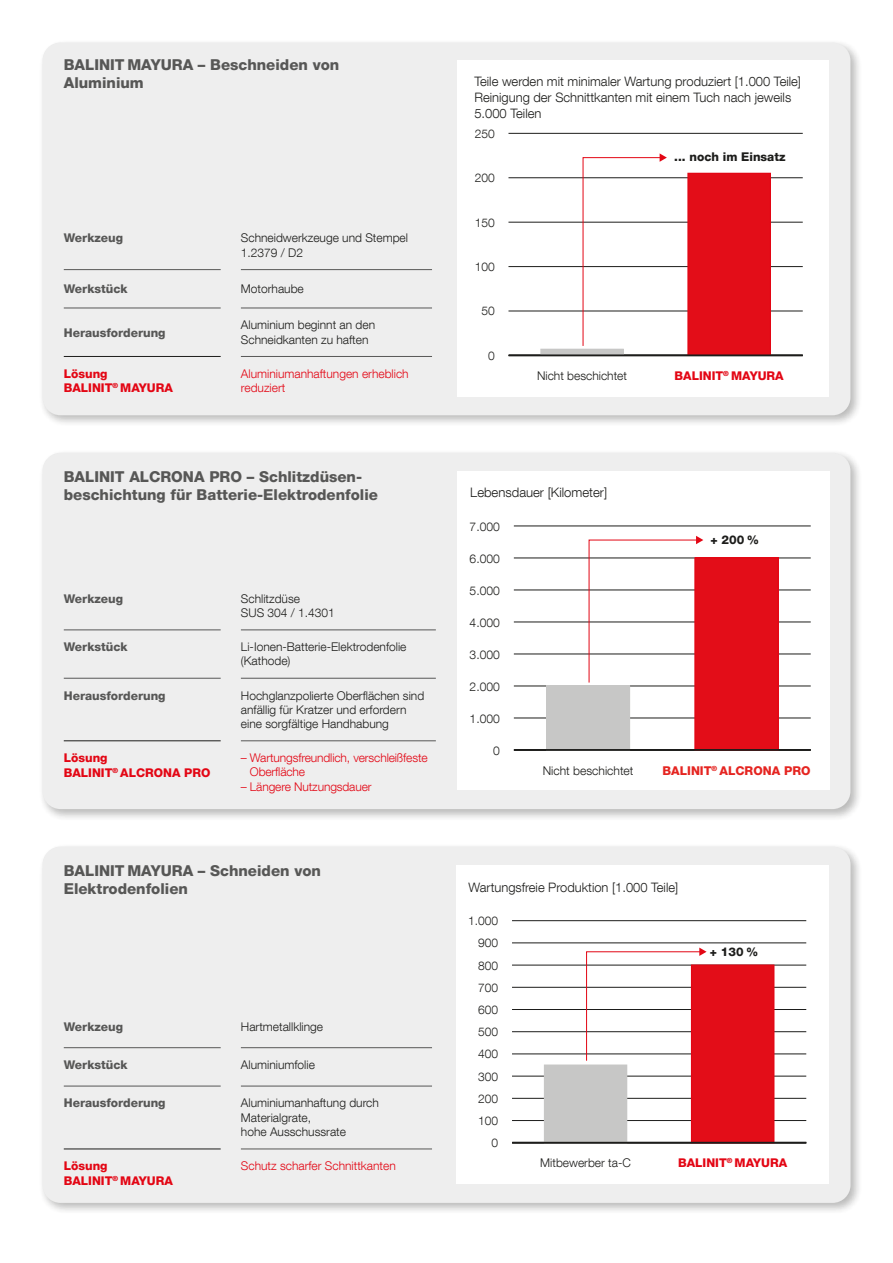
<style>
.page{position:relative;width:893px;height:1263px;background:#fff}
.page>*{position:absolute;margin:0;border:0;box-sizing:border-box;transform-origin:0 0}
.t1{font:800 15px/18px "Helvetica Neue LT Com";color:#575756}
.t2{font:300 13.05px/15.6px "Helvetica Neue LT Com";color:#1d1d1b}
.t3{font:300 12.15px "Helvetica Neue LT Com";color:#1d1d1b}
.t4{font:800 12.15px "Helvetica Neue LT Com";color:#e52521}
.t5{font:800 12.15px "Helvetica Neue LT Com";color:#1d1d1b}
.t6{font:300 12px/14.2px "Helvetica Neue LT Com";color:#1d1d1b}
.t7{font:300 12px/14.2px "Helvetica Neue LT Com";letter-spacing:-.01em;color:#e30614}
.t8{font:800 12px "Helvetica Neue LT Com";color:#575756}
.t9{font:800 12px/14.4px "Helvetica Neue LT Com";color:#e30614}
.t10{font:800 12px "Helvetica Neue LT Com";color:#1d1d1b}
</style>
<div class="page">
<div style="left:39px;top:38px;width:824px;height:390px;background:#1d1d1b;opacity:.33"></div>
<div style="left:43px;top:43px;width:807px;height:372px;background:#ededed;border-radius:18px"></div>
<div style="left:39px;top:449px;width:824px;height:373px;background:#1d1d1b;opacity:.33"></div>
<div style="left:43px;top:453px;width:807px;height:356px;background:#ededed;border-radius:18px"></div>
<div style="left:39px;top:842px;width:824px;height:373px;background:#1d1d1b;opacity:.33"></div>
<div style="left:43px;top:847px;width:808px;height:356px;background:#ededed;border-radius:18px"></div>
<div style="left:457px;top:472px;width:372px;height:318px;background:#fff"></div>
<hr style="left:514px;top:718px;width:297px;height:1px;background:#1d1d1b">
<hr style="left:514px;top:686px;width:297px;height:1px;background:#1d1d1b">
<hr style="left:514px;top:654px;width:297px;height:1px;background:#1d1d1b">
<hr style="left:514px;top:622px;width:297px;height:1px;background:#1d1d1b">
<hr style="left:514px;top:590px;width:297px;height:1px;background:#1d1d1b">
<hr style="left:514px;top:558px;width:297px;height:1px;background:#1d1d1b">
<hr style="left:514px;top:526px;width:297px;height:1px;background:#1d1d1b">
<div style="left:546px;top:686px;width:84px;height:64px;background:#c7c7c6"></div>
<div style="left:695px;top:558px;width:83px;height:192px;background:#e30d18"></div>
<div style="left:694px;top:557px;width:85px;height:193px;border:1px solid #e30614"></div>
<hr style="left:514px;top:749px;width:297px;height:2px;background:#1d1d1b">
<svg style="left:588px;top:536px;width:115px;height:147px"></svg>
<hr style="left:64px;top:740px;width:157px;height:1px;background:#1d1d1b">
<hr style="left:64px;top:630px;width:157px;height:1px;background:#575756">
<hr style="left:64px;top:678px;width:157px;height:1px;background:#575756">
<hr style="left:241px;top:630px;width:195px;height:1px;background:#575756">
<hr style="left:241px;top:678px;width:195px;height:1px;background:#575756">
<hr style="left:241px;top:740px;width:195px;height:1px;background:#575756">
<hr style="left:64px;top:356px;width:157px;height:1px;background:#1d1d1b">
<hr style="left:64px;top:269px;width:157px;height:1px;background:#575756">
<hr style="left:64px;top:308px;width:157px;height:1px;background:#575756">
<hr style="left:241px;top:269px;width:191px;height:1px;background:#575756">
<hr style="left:241px;top:308px;width:191px;height:1px;background:#575756">
<hr style="left:241px;top:356px;width:191px;height:1px;background:#575756">
<div style="left:458px;top:60px;width:371px;height:337px;background:#fff"></div>
<hr style="left:508px;top:355px;width:295px;height:1px;background:#1d1d1b">
<hr style="left:508px;top:311px;width:295px;height:1px;background:#1d1d1b">
<hr style="left:508px;top:266px;width:295px;height:1px;background:#1d1d1b">
<hr style="left:508px;top:222px;width:295px;height:1px;background:#1d1d1b">
<hr style="left:508px;top:177px;width:295px;height:1px;background:#1d1d1b">
<hr style="left:508px;top:133px;width:295px;height:1px;background:#1d1d1b">
<div style="left:541px;top:349px;width:82px;height:6px;background:#c7c7c6"></div>
<div style="left:688px;top:173px;width:82px;height:182px;background:#e30d18"></div>
<div style="left:687px;top:173px;width:84px;height:183px;border:1px solid #e30614"></div>
<hr style="left:509px;top:354px;width:294px;height:2px;background:#1d1d1b">
<svg style="left:581px;top:153px;width:86px;height:202px"></svg>
<div style="left:456px;top:865px;width:373px;height:319px;background:#fff"></div>
<hr style="left:512px;top:1120px;width:294px;height:1px;background:#1d1d1b">
<hr style="left:512px;top:1098px;width:294px;height:1px;background:#1d1d1b">
<hr style="left:512px;top:1076px;width:294px;height:1px;background:#1d1d1b">
<hr style="left:512px;top:1054px;width:294px;height:1px;background:#1d1d1b">
<hr style="left:512px;top:1031px;width:294px;height:1px;background:#1d1d1b">
<hr style="left:512px;top:1009px;width:294px;height:1px;background:#1d1d1b">
<hr style="left:512px;top:987px;width:294px;height:1px;background:#1d1d1b">
<hr style="left:512px;top:965px;width:294px;height:1px;background:#1d1d1b">
<hr style="left:512px;top:943px;width:294px;height:1px;background:#1d1d1b">
<hr style="left:512px;top:920px;width:294px;height:1px;background:#1d1d1b">
<div style="left:544px;top:1065px;width:83px;height:78px;background:#c7c7c6"></div>
<div style="left:544px;top:1065px;width:83px;height:78px;border:1px solid #c7c7c6"></div>
<div style="left:691px;top:965px;width:83px;height:178px;background:#e30d18"></div>
<div style="left:691px;top:964px;width:83px;height:179px;border:1px solid #e30614"></div>
<hr style="left:512px;top:1142px;width:294px;height:1px;background:#1d1d1b">
<svg style="left:586px;top:947px;width:121px;height:114px"></svg>
<hr style="left:64px;top:1149px;width:157px;height:1px;background:#1d1d1b">
<hr style="left:64px;top:1047px;width:157px;height:1px;background:#575756">
<hr style="left:64px;top:1086px;width:157px;height:1px;background:#575756">
<hr style="left:241px;top:1047px;width:191px;height:1px;background:#575756">
<hr style="left:241px;top:1086px;width:191px;height:1px;background:#575756">
<hr style="left:241px;top:1149px;width:191px;height:1px;background:#575756">
<p class="t1" style="left:64px;top:56px;width:277px">BALINIT MAYURA – Beschneiden von<br>Aluminium</p>
<p class="t8" style="left:64px;top:231px;width:61px">Werkzeug</p>
<p class="t6" style="left:241px;top:231px;width:169px">Schneidwerkzeuge und Stempel<br>1.2379 / D2</p>
<p class="t8" style="left:64px;top:282px;width:65px">Werkstück</p>
<p class="t6" style="left:241px;top:281px;width:64px">Motorhaube</p>
<p class="t8" style="left:64px;top:325px;width:103px">Herausforderung</p>
<p class="t6" style="left:241px;top:318px;width:136px">Aluminium beginnt an den<br>Schneidkanten zu haften</p>
<p class="t9" style="left:64px;top:366px;width:111px">Lösung<br>BALINIT<sup>®</sup> MAYURA</p>
<p class="t7" style="left:241px;top:366px;width:169px">Aluminiumanhaftungen erheblich reduziert</p>
<p class="t1" style="left:64px;top:468px;width:316px">BALINIT ALCRONA PRO – Schlitzdüsen&shy;beschichtung für Batterie-Elektrodenfolie</p>
<p class="t8" style="left:64px;top:591px;width:61px">Werkzeug</p>
<p class="t6" style="left:241px;top:591px;width:96px">Schlitzdüse<br>SUS 304 / 1.4301</p>
<p class="t8" style="left:64px;top:640px;width:65px">Werkstück</p>
<p class="t6" style="left:241px;top:639px;width:167px">Li-Ionen-Batterie-Elektrodenfolie (Kathode)</p>
<p class="t8" style="left:64px;top:688px;width:103px">Herausforderung</p>
<p class="t6" style="left:241px;top:688px;width:185px">Hochglanzpolierte Oberflächen sind anfällig für Kratzer und erfordern eine sorgfältige Handhabung</p>
<p class="t9" style="left:64px;top:751px;width:148px">Lösung<br>BALINIT<sup>®</sup> ALCRONA PRO</p>
<p class="t7" style="left:250px;top:750px;width:179px;text-indent:-9px">– Wartungsfreundlich, verschleißfeste<br>Oberfläche</p>
<p class="t7" style="left:241px;top:779px;width:132px">– Längere Nutzungsdauer</p>
<p class="t1" style="left:64px;top:862px;width:259px">BALINIT MAYURA – Schneiden von<br>Elektrodenfolien</p>
<p class="t8" style="left:64px;top:1019px;width:61px">Werkzeug</p>
<p class="t6" style="left:241px;top:1019px;width:84px">Hartmetallklinge</p>
<p class="t8" style="left:64px;top:1057px;width:65px">Werkstück</p>
<p class="t6" style="left:241px;top:1057px;width:75px">Aluminiumfolie</p>
<p class="t8" style="left:64px;top:1096px;width:103px">Herausforderung</p>
<p class="t6" style="left:241px;top:1096px;width:140px">Aluminiumanhaftung durch<br>Materialgrate,<br>hohe Ausschussrate</p>
<p class="t9" style="left:64px;top:1159px;width:111px">Lösung<br>BALINIT<sup>®</sup> MAYURA</p>
<p class="t7" style="left:241px;top:1158px;width:156px">Schutz scharfer Schnittkanten</p>
<p class="t2" style="left:474px;top:74px;width:328px">Teile werden mit minimaler Wartung produziert [1.000 Teile]<br>Reinigung der Schnittkanten mit einem Tuch nach jeweils<br>5.000 Teilen</p>
<p class="t6" style="left:475px;top:126px;width:22px">250</p>
<p class="t6" style="left:475px;top:171px;width:22px">200</p>
<p class="t6" style="left:475px;top:215px;width:22px">150</p>
<p class="t6" style="left:475px;top:259px;width:22px">100</p>
<p class="t6" style="left:481px;top:304px;width:15px">50</p>
<p class="t6" style="left:488px;top:348px;width:8px">0</p>
<p class="t6" style="left:537px;top:368px;width:91px">Nicht beschichtet</p>
<p class="t10" style="left:674px;top:150px;width:113px">... noch im Einsatz</p>
<p class="t9" style="left:675px;top:368px;width:111px">BALINIT<sup>®</sup> MAYURA</p>
<p class="t2" style="left:470px;top:485px;width:138px">Lebensdauer [Kilometer]</p>
<p class="t3" style="left:470px;top:519px;width:32px">7.000</p>
<p class="t3" style="left:470px;top:551px;width:32px">6.000</p>
<p class="t3" style="left:470px;top:583px;width:32px">5.000</p>
<p class="t3" style="left:470px;top:615px;width:32px">4.000</p>
<p class="t3" style="left:470px;top:647px;width:32px">3.000</p>
<p class="t3" style="left:470px;top:679px;width:32px">2.000</p>
<p class="t3" style="left:470px;top:711px;width:32px">1.000</p>
<p class="t3" style="left:493px;top:743px;width:8px">0</p>
<p class="t3" style="left:543px;top:763px;width:92px">Nicht beschichtet</p>
<p class="t5" style="left:710px;top:533px;width:50px">+ 200 %</p>
<p class="t4" style="left:662px;top:763px;width:149px">BALINIT<sup>®</sup> ALCRONA PRO</p>
<p class="t2" style="left:469px;top:879px;width:211px">Wartungsfreie Produktion [1.000 Teile]</p>
<p class="t6" style="left:468px;top:913px;width:32px">1.000</p>
<p class="t6" style="left:478px;top:936px;width:22px">900</p>
<p class="t6" style="left:478px;top:958px;width:22px">800</p>
<p class="t6" style="left:478px;top:980px;width:22px">700</p>
<p class="t6" style="left:478px;top:1002px;width:22px">600</p>
<p class="t6" style="left:478px;top:1024px;width:22px">500</p>
<p class="t6" style="left:478px;top:1047px;width:22px">400</p>
<p class="t6" style="left:478px;top:1069px;width:22px">300</p>
<p class="t6" style="left:478px;top:1091px;width:22px">200</p>
<p class="t6" style="left:478px;top:1113px;width:22px">100</p>
<p class="t6" style="left:491px;top:1135px;width:8px">0</p>
<p class="t6" style="left:540px;top:1155px;width:92px">Mitbewerber ta-C</p>
<p class="t10" style="left:710px;top:945px;width:50px">+ 130 %</p>
<p class="t9" style="left:678px;top:1156px;width:111px">BALINIT<sup>®</sup> MAYURA</p>
</div>
